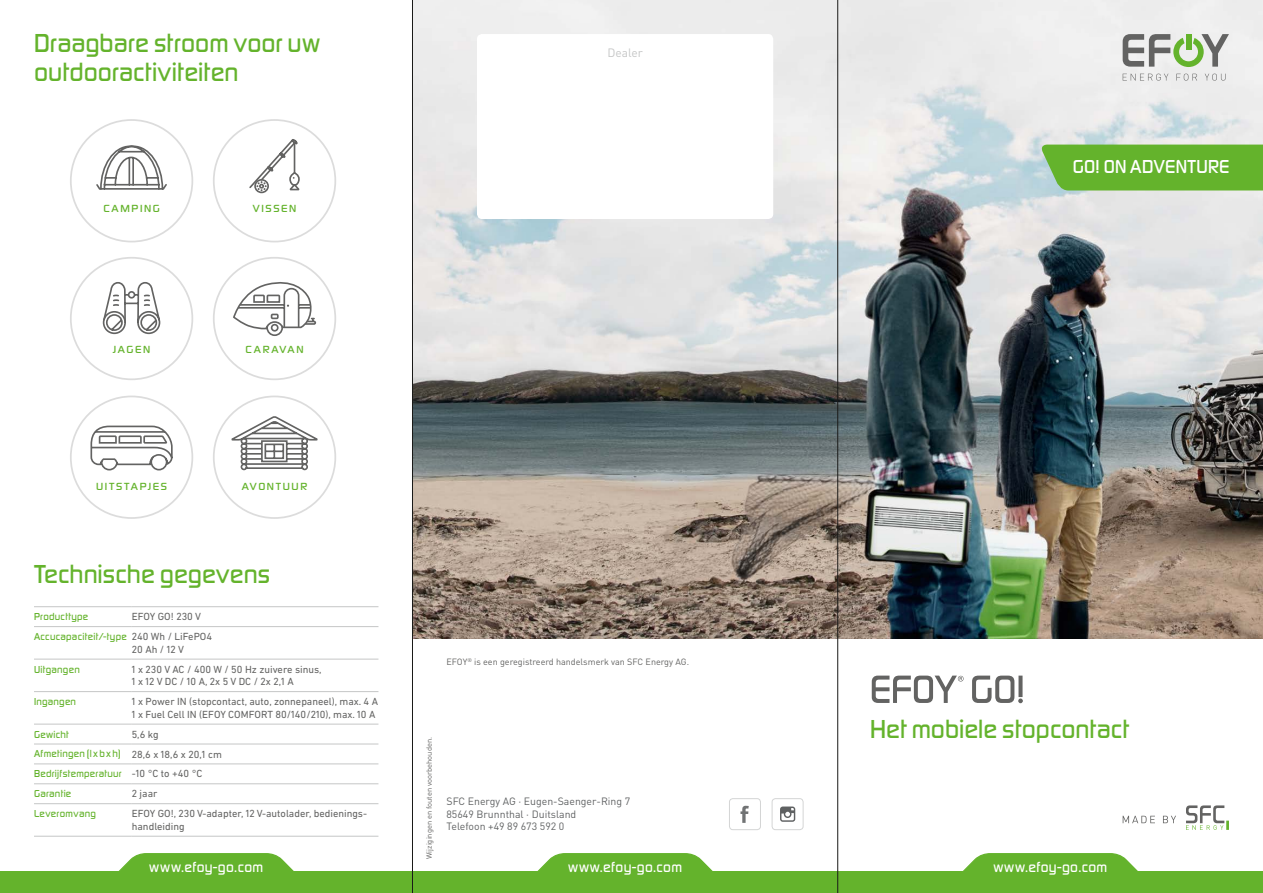
<style>
.page{position:relative;width:1263px;height:893px;background:#fff}
.page>*{position:absolute;margin:0;border:0;box-sizing:border-box;transform-origin:0 0}
.t1{font:500 27px/28.5px "Digital Sans EF";letter-spacing:.005em;color:#64b32c}
.t2{font:500 19.5px "Digital Sans EF";color:#fff}
.t3{font:500 15px "Digital Sans EF";letter-spacing:.025em;color:#fff}
.t4{font:12px "DIN Pro";color:#c5c6c6}
.t5{font:500 10.8px "Digital Sans EF";letter-spacing:.13em;color:#64b32c;scale:1.14 1}
.t6{font:500 10.8px "Digital Sans EF";letter-spacing:.15em;color:#64b32c;scale:1.14 1}
.t7{font:10.5px/12.6px "DIN Next LT Pro";color:#636362}
.t8{font:500 10.5px/20px "Digital Sans EF";letter-spacing:.03em;color:#64b32c}
.t9{font:10.5px/12.6px "DIN Pro";color:#5f6162}
.t10{font:9px "DIN Pro";color:#636362}
.t11{font:7.5px "DIN Pro";color:#636362}
.s1{font-family:"DIN Next LT Pro";font-weight:400;color:#636362}
</style>
<div class="page">
<img style="left:413px;top:0;width:850px;height:638px">
<svg style="left:1123px;top:816px;width:32px;height:7px"></svg>
<svg style="left:1163px;top:816px;width:13px;height:7px"></svg>
<svg style="left:1186px;top:805px;width:43px;height:25px"></svg>
<div style="left:477px;top:34px;width:296px;height:185px;background:#fff;border-radius:5px"></div>
<div style="left:0;top:872px;width:1263px;height:21px;background:#64b32c"></div>
<svg style="left:531px;top:853px;width:186px;height:19px;background:#7bbe4c"></svg>
<svg style="left:957px;top:853px;width:185px;height:19px;background:#7bbe4b"></svg>
<svg style="left:113px;top:853px;width:185px;height:19px;background:#7bbe4b"></svg>
<hr style="left:34px;top:606px;width:98px;height:1px;background:#c5c6c6">
<hr style="left:132px;top:606px;width:246px;height:1px;background:#c5c6c6">
<hr style="left:34px;top:626px;width:98px;height:1px;background:#c5c6c6">
<hr style="left:132px;top:626px;width:246px;height:1px;background:#c5c6c6">
<hr style="left:34px;top:659px;width:98px;height:1px;background:#c5c6c6">
<hr style="left:132px;top:659px;width:246px;height:1px;background:#c5c6c6">
<hr style="left:34px;top:691px;width:98px;height:1px;background:#c5c6c6">
<hr style="left:132px;top:691px;width:246px;height:1px;background:#c5c6c6">
<hr style="left:34px;top:724px;width:98px;height:1px;background:#c5c6c6">
<hr style="left:132px;top:724px;width:246px;height:1px;background:#c5c6c6">
<hr style="left:34px;top:744px;width:98px;height:1px;background:#c5c6c6">
<hr style="left:132px;top:744px;width:246px;height:1px;background:#c5c6c6">
<hr style="left:34px;top:763px;width:98px;height:1px;background:#c5c6c6">
<hr style="left:132px;top:763px;width:246px;height:1px;background:#c5c6c6">
<hr style="left:34px;top:783px;width:98px;height:1px;background:#c5c6c6">
<hr style="left:132px;top:783px;width:246px;height:1px;background:#c5c6c6">
<hr style="left:34px;top:803px;width:98px;height:1px;background:#c5c6c6">
<hr style="left:34px;top:836px;width:98px;height:1px;background:#c5c6c6">
<hr style="left:132px;top:803px;width:246px;height:1px;background:#c5c6c6">
<hr style="left:132px;top:836px;width:246px;height:1px;background:#c5c6c6">
<div style="left:70px;top:119px;width:123px;height:123px;border:2px solid #dcdcdc;border-radius:50%"></div>
<div style="left:70px;top:257px;width:123px;height:123px;border:2px solid #dcdcdc;border-radius:50%"></div>
<div style="left:70px;top:396px;width:123px;height:123px;border:2px solid #dcdcdc;border-radius:50%"></div>
<div style="left:213px;top:119px;width:123px;height:123px;border:2px solid #dcdcdc;border-radius:50%"></div>
<div style="left:213px;top:257px;width:123px;height:123px;border:2px solid #dcdcdc;border-radius:50%"></div>
<div style="left:213px;top:396px;width:123px;height:123px;border:2px solid #dcdcdc;border-radius:50%"></div>
<svg style="left:96px;top:145px;width:71px;height:45px"></svg>
<svg style="left:233px;top:282px;width:84px;height:54px"></svg>
<svg style="left:90px;top:425px;width:83px;height:46px"></svg>
<svg style="left:249px;top:139px;width:51px;height:55px"></svg>
<svg style="left:230px;top:415px;width:89px;height:56px"></svg>
<svg style="left:102px;top:282px;width:59px;height:53px"></svg>
<div style="left:1039px;top:145px;width:224px;height:45px;background:#64b32c"></div>
<svg style="left:872px;top:676px;width:151px;height:27px"></svg>
<svg style="left:740px;top:806px;width:9px;height:17px"></svg>
<div style="left:729px;top:798px;width:32px;height:32px;border:1px solid #d4d5d5;border-radius:3px"></div>
<div style="left:772px;top:798px;width:31px;height:32px;border:1px solid #d4d5d5;border-radius:3px"></div>
<svg style="left:780px;top:806px;width:15px;height:16px"></svg>
<svg style="left:1123px;top:74px;width:45px;height:7px"></svg>
<svg style="left:1176px;top:74px;width:21px;height:7px"></svg>
<svg style="left:1205px;top:74px;width:20px;height:7px"></svg>
<svg style="left:1123px;top:34px;width:106px;height:33px"></svg>
<div style="left:1186px;top:34px;width:5px;height:15px;background:#64b32c"></div>
<hr style="left:412px;top:0;width:1px;height:893px;background:#1a1a18">
<hr style="left:837px;top:0;width:1px;height:893px;background:#1a1a18">
<h1 class="t1" style="left:34px;top:29px;width:288px">Draagbare stroom voor uw outdooractiviteiten</h1>
<p class="t5" style="left:103px;top:202px;width:51px">CAMPING</p>
<p class="t5" style="left:253px;top:202px;width:40px">VISSEN</p>
<p class="t4" style="left:607px;top:45px;width:37px">Dealer</p>
<p class="t5" style="left:113px;top:343px;width:35px">JAGEN</p>
<p class="t6" style="left:246px;top:343px;width:52px">CARAVAN</p>
<p class="t5" style="left:96px;top:480px;width:64px">UITSTAPJES</p>
<p class="t5" style="left:242px;top:480px;width:59px">AVONTUUR</p>
<h1 class="t1" style="left:34px;top:560px;width:238px">Technische gegevens</h1>
<p class="t8" style="left:34px;top:607px;width:56px">Producttype</p>
<p class="t7" style="left:132px;top:610px;width:71px">EFOY GO! 230 V</p>
<p class="t8" style="left:34px;top:626px;width:180px">Accucapaciteit/-type <span class="s1">240 Wh / LiFePO4</span></p>
<p class="t7" style="left:132px;top:643px;width:54px">20 Ah / 12 V</p>
<p class="t8" style="left:34px;top:659px;width:47px">Uitgangen</p>
<p class="t7" style="left:132px;top:663px;width:191px">1 x 230 V AC / 400 W / 50 Hz zuivere sinus,<br>1 x 12 V DC / 10 A, 2x 5 V DC / 2x 2,1 A</p>
<p class="t8" style="left:34px;top:691px;width:44px">Ingangen</p>
<p class="t7" style="left:132px;top:695px;width:248px">1 x Power IN (stopcontact, auto, zonnepaneel), max. 4 A<br>1 x Fuel Cell IN (EFOY COMFORT 80/140/210), max. 10 A</p>
<p class="t8" style="left:34px;top:724px;width:36px">Gewicht</p>
<p class="t7" style="left:132px;top:728px;width:28px">5,6 kg</p>
<p class="t8" style="left:34px;top:744px;width:189px">Afmetingen (lxbxh) <span class="s1">28,6 x 18,6 x 20,1 cm<br></span>Bedrijfstemperatuur <span class="s1">-10 °C to +40 °C<br></span>Garantie</p>
<p class="t7" style="left:132px;top:787px;width:27px">2 jaar</p>
<p class="t8" style="left:34px;top:803px;width:63px">Leveromvang</p>
<p class="t7" style="left:132px;top:807px;width:237px">EFOY GO!, 230 V-adapter, 12 V-autolader, bedienings&shy;handleiding</p>
<p class="t10" style="left:446px;top:655px;width:244px">EFOY<sup>®</sup> is een geregistreerd handelsmerk van SFC Energy AG.</p>
<p class="t11" style="left:424px;top:859px;width:123px;rotate:-90deg">Wijzigingen en fouten voorbehouden.</p>
<p class="t9" style="left:446px;top:794px;width:185px">SFC Energy AG · Eugen-Saenger-Ring 7<br>85649 Brunnthal · Duitsland<br>Telefoon +49 89 673 592 0</p>
<h2 class="t2" style="left:1073px;top:155px;width:81px">GO! on Adventure</h2>
<h1 class="t1" style="left:870px;top:715px;width:260px">Het mobiele stopcontact</h1>
<h3 class="t3" style="left:149px;top:858px;width:115px">www.efoy-go.com</h3>
<h3 class="t3" style="left:568px;top:858px;width:115px">www.efoy-go.com</h3>
<h3 class="t3" style="left:993px;top:858px;width:115px">www.efoy-go.com</h3>
</div>
